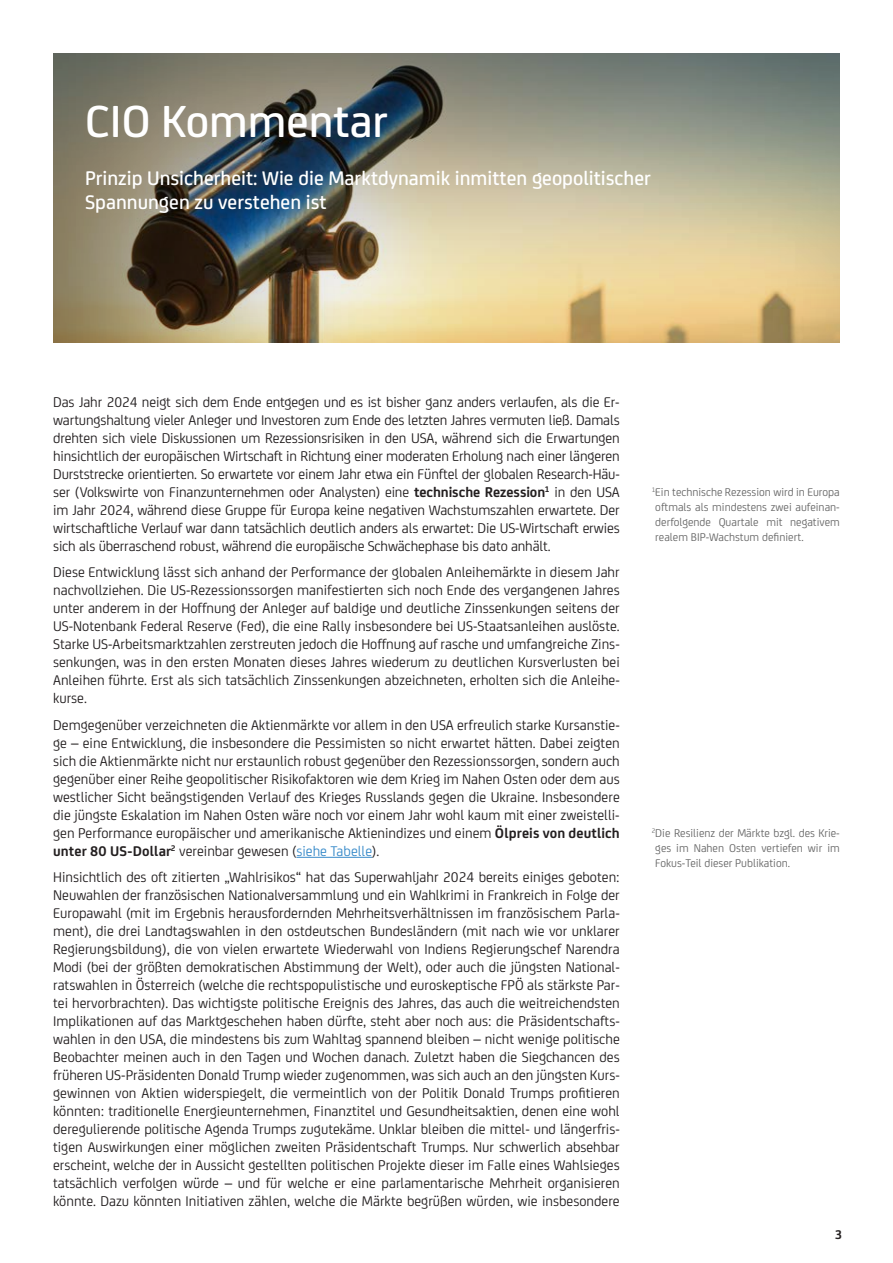
<style>
.page{position:relative;width:893px;height:1263px;background:#fff}
.page>*{position:absolute;margin:0;border:0;box-sizing:border-box;transform-origin:0 0}
.t1{font:500 48px "Uni Credit";color:#fff}
.t2{font:500 21px/24px "Uni Credit";color:#fff}
.t3{font:15px/18px "Uni Credit";color:#231f20;text-align:justify}
.t4{font:700 13.5px "Uni Credit";color:#231f20}
.t5{font:12px/15px "Uni Credit";color:#666;text-align:justify}
.s1{font-weight:700}
.s2{color:#378ac9}
</style>
<div class="page">
<div style="left:52px;top:50px;width:789px;height:293px;background:#231f20;opacity:.6"></div>
<hr style="left:296px;top:857px;width:76px;height:1px;background:#378ac9">
<h1 class="t1" style="left:85px;top:86px;width:305px">CIO Kommentar</h1>
<h2 class="t2" style="left:85px;top:165px;width:567px">Prinzip Unsicherheit: Wie die Marktdynamik inmitten geopolitischer<br>Spannungen zu verstehen ist</h2>
<p class="t3" style="left:53px;top:392px;width:568px">Das Jahr 2024 neigt sich dem Ende entgegen und es ist bisher ganz anders verlaufen, als die Er&shy;wartungshaltung vieler Anleger und Investoren zum Ende des letzten Jahres vermuten ließ. Damals drehten sich viele Diskussionen um Rezessionsrisiken in den USA, während sich die Erwartungen hinsichtlich der europäischen Wirtschaft in Richtung einer moderaten Erholung nach einer längeren Durststrecke orientierten. So erwartete vor einem Jahr etwa ein Fünftel der globalen Research-Häu&shy;ser (Volkswirte von Finanzunternehmen oder Analysten) eine <span class="s1">technische Rezession</span><sup>1</sup> in den USA im Jahr 2024, während diese Gruppe für Europa keine negativen Wachstumszahlen erwartete. Der wirtschaftliche Verlauf war dann tatsächlich deutlich anders als erwartet: Die US-Wirtschaft erwies sich als überraschend robust, während die europäische Schwächephase bis dato anhält.</p>
<p class="t3" style="left:53px;top:562px;width:568px">Diese Entwicklung lässt sich anhand der Performance der globalen Anleihemärkte in diesem Jahr nachvollziehen. Die US-Rezessionssorgen manifestierten sich noch Ende des vergangenen Jahres unter anderem in der Hoffnung der Anleger auf baldige und deutliche Zinssenkungen seitens der US-Notenbank Federal Reserve (Fed), die eine Rally insbesondere bei US-Staatsanleihen auslöste.<br>Starke US-Arbeitsmarktzahlen zerstreuten jedoch die Hoffnung auf rasche und umfangreiche Zins&shy;senkungen, was in den ersten Monaten dieses Jahres wiederum zu deutlichen Kursverlusten bei Anleihen führte. Erst als sich tatsächlich Zinssenkungen abzeichneten, erholten sich die Anleihe&shy;kurse.</p>
<p class="t3" style="left:53px;top:715px;width:568px">Demgegenüber verzeichneten die Aktienmärkte vor allem in den USA erfreulich starke Kursanstie&shy;ge – eine Entwicklung, die insbesondere die Pessimisten so nicht erwartet hätten. Dabei zeigten sich die Aktienmärkte nicht nur erstaunlich robust gegenüber den Rezessionssorgen, sondern auch gegenüber einer Reihe geopolitischer Risikofaktoren wie dem Krieg im Nahen Osten oder dem aus westlicher Sicht beängstigenden Verlauf des Krieges Russlands gegen die Ukraine. Insbesondere die jüngste Eskalation im Nahen Osten wäre noch vor einem Jahr wohl kaum mit einer zweistelli&shy;gen Performance europäischer und amerikanische Aktienindizes und einem <span class="s1">Ölpreis von deutlich unter 80 US-Dollar</span><sup>2</sup> vereinbar gewesen (<span class="s2">siehe Tabelle</span>).</p>
<p class="t3" style="left:53px;top:867px;width:568px">Hinsichtlich des oft zitierten „Wahlrisikos“ hat das Superwahljahr 2024 bereits einiges geboten:<br>Neuwahlen der französischen Nationalversammlung und ein Wahlkrimi in Frankreich in Folge der Europawahl (mit im Ergebnis herausfordernden Mehrheitsverhältnissen im französischem Parla&shy;ment), die drei Landtagswahlen in den ostdeutschen Bundesländern (mit nach wie vor unklarer Regierungsbildung), die von vielen erwartete Wiederwahl von Indiens Regierungschef Narendra Modi (bei der größten demokratischen Abstimmung der Welt), oder auch die jüngsten National&shy;ratswahlen in Österreich (welche die rechtspopulistische und euroskeptische FPÖ als stärkste Par&shy;tei hervorbrachten). Das wichtigste politische Ereignis des Jahres, das auch die weitreichendsten Implikationen auf das Marktgeschehen haben dürfte, steht aber noch aus: die Präsidentschafts&shy;wahlen in den USA, die mindestens bis zum Wahltag spannend bleiben – nicht wenige politische Beobachter meinen auch in den Tagen und Wochen danach. Zuletzt haben die Siegchancen des früheren US-Präsidenten Donald Trump wieder zugenommen, was sich auch an den jüngsten Kurs&shy;gewinnen von Aktien widerspiegelt, die vermeintlich von der Politik Donald Trumps profitieren könnten: traditionelle Energieunternehmen, Finanztitel und Gesundheitsaktien, denen eine wohl deregulierende politische Agenda Trumps zugutekäme. Unklar bleiben die mittel- und längerfris&shy;tigen Auswirkungen einer möglichen zweiten Präsidentschaft Trumps. Nur schwerlich absehbar erscheint, welche der in Aussicht gestellten politischen Projekte dieser im Falle eines Wahlsieges tatsächlich verfolgen würde – und für welche er eine parlamentarische Mehrheit organisieren könnte. Dazu könnten Initiativen zählen, welche die Märkte begrüßen würden, wie insbesondere</p>
<p class="t5" style="left:655px;top:484px;width:186px;text-indent:-4px"><sup>1</sup>Ein technische Rezession wird in Europa oftmals als mindestens zwei aufeinan&shy;derfolgende Quartale mit negativem realem BIP-Wachstum definiert.</p>
<p class="t5" style="left:655px;top:825px;width:186px;text-indent:-4px"><sup>2</sup>Die Resilienz der Märkte bzgl. des Krie&shy;ges im Nahen Osten vertiefen wir im Fokus-Teil dieser Publikation.</p>
<p class="t4" style="left:835px;top:1224px;width:9px">3</p>
</div>
